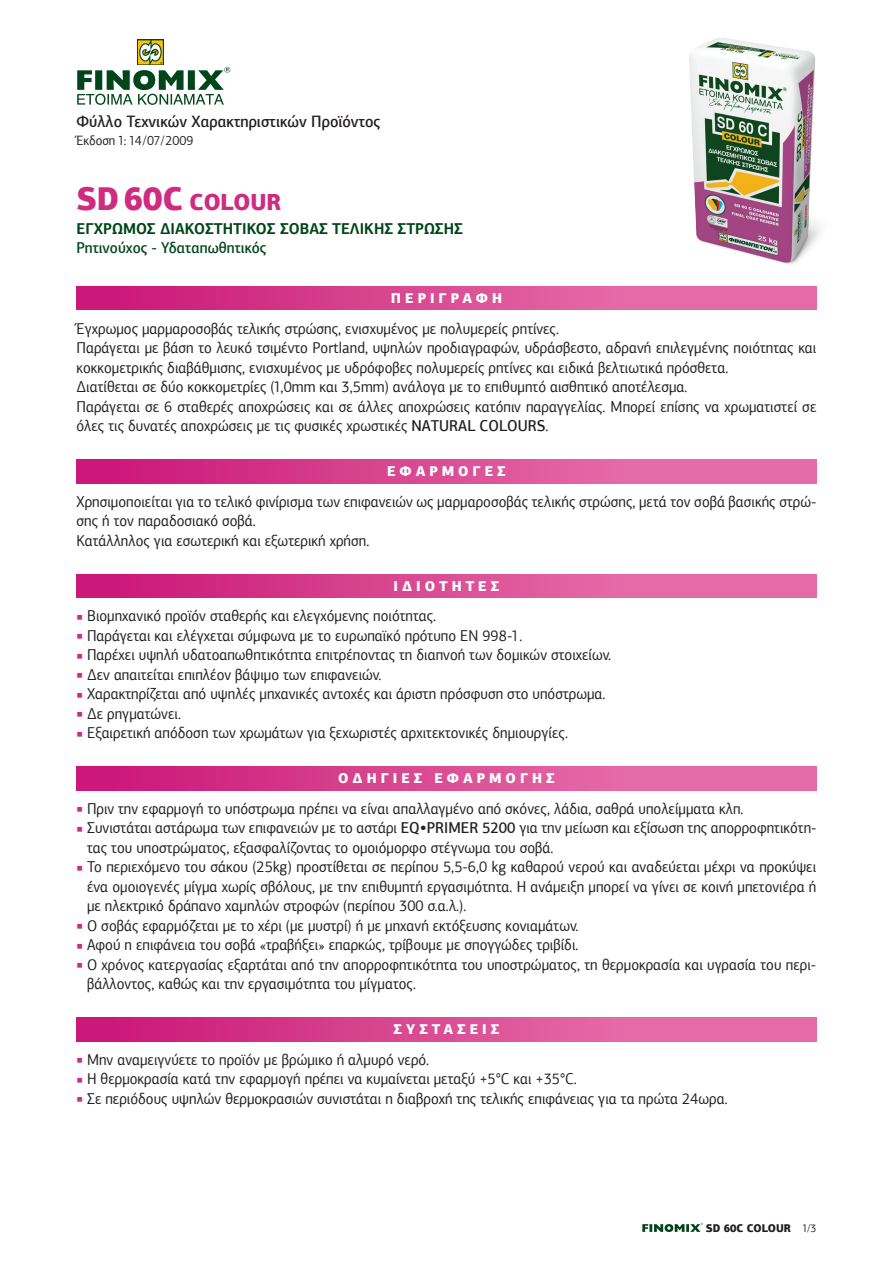
<style>
.page{position:relative;width:893px;height:1263px;background:#fff}
.page>*{position:absolute;margin:0;border:0;box-sizing:border-box;transform-origin:0 0}
.t1{font:900 23.25px "PF Agora Sans Pro";color:#d02a81;scale:.93 1}
.t2{font:500 16.5px "PF Agora Sans Pro";color:#231f20;scale:.93 1}
.t3{font:15.75px/19.5px "PF Agora Sans Pro";color:#231f20;scale:.93 1}
.t4{font:700 15.75px "PF Agora Sans Pro";color:#00461a;scale:.93 1}
.t5{font:500 15.75px "PF Agora Sans Pro";color:#00461a;scale:.93 1}
.t6{font:900 14.25px "PF Agora Sans Pro";letter-spacing:.3em;color:#fff;scale:.93 1}
.t7{font:13.5px "PF Agora Sans Pro";color:#231f20;scale:.93 1}
.t8{font:900 11.25px "PF Agora Sans Pro";color:#231f20;scale:.93 1}
.s1{font-size:33px}
.s2{font-size:34.05px}
.s3{font-weight:500}
.s4{font-size:7.5px;color:#d02a81}
.s5{font-weight:900}
.s6{font-weight:400}
</style>
<div class="page">
<svg style="left:642px;top:1223px;width:61px;height:9px"></svg>
<div style="left:77px;top:287px;width:739px;height:23px;background:linear-gradient(to right,#cb1979,#ea7bb1)"></div>
<div style="left:77px;top:460px;width:739px;height:23px;background:linear-gradient(to right,#cb1979,#ea7bb1)"></div>
<div style="left:77px;top:574px;width:739px;height:23px;background:linear-gradient(to right,#cb1979,#ea7bb1)"></div>
<div style="left:77px;top:767px;width:739px;height:23px;background:linear-gradient(to right,#cb1979,#ea7bb1)"></div>
<div style="left:77px;top:1018px;width:739px;height:23px;background:linear-gradient(to right,#cb1979,#ea7bb1)"></div>
<div style="left:137px;top:39px;width:27px;height:26px;background:#00461a"></div>
<svg style="left:77px;top:40px;width:153px;height:65px"></svg>
<img style="left:689px;top:38px;width:131px;height:226px">
<p class="t2" style="left:77px;top:111px;width:328px">Φύλλο Τεχνικών Χαρακτηριστικών Προϊόντος</p>
<p class="t7" style="left:77px;top:132px;width:127px">Έκδοση 1: 14/07/2009</p>
<h1 class="t1" style="left:77px;top:187px;width:222px"><span class="s1">SD</span> <span class="s2">60</span><span class="s1">C</span> COLOUR</h1>
<p class="t4" style="left:77px;top:218px;width:417px">ΕΓΧΡΩΜΟΣ ΔΙΑΚΟΣΤΗΤΙΚΟΣ ΣΟΒΑΣ ΤΕΛΙΚΗΣ ΣΤΡΩΣΗΣ</p>
<p class="t5" style="left:77px;top:238px;width:206px">Ρητινούχος - Υδαταπωθητικός</p>
<p class="t6" style="left:391px;top:289px;width:121px">ΠΕΡΙΓΡΑΦΗ</p>
<p class="t3" style="left:77px;top:319px;width:797px">Έγχρωμος μαρμαροσοβάς τελικής στρώσης, ενισχυμένος με πολυμερείς ρητίνες.<br>Παράγεται με βάση το λευκό τσιμέντο Portland, υψηλών προδιαγραφών, υδράσβεστο, αδρανή επιλεγμένης ποιότητας και κοκκομετρικής διαβάθμισης, ενισχυμένος με υδρόφοβες πολυμερείς ρητίνες και ειδικά βελτιωτικά πρόσθετα.<br>Διατίθεται σε δύο κοκκομετρίες (1,0mm και 3,5mm) ανάλογα με το επιθυμητό αισθητικό αποτέλεσμα.<br>Παράγεται σε 6 σταθερές αποχρώσεις και σε άλλες αποχρώσεις κατόπιν παραγγελίας. Μπορεί επίσης να χρωματιστεί σε όλες τις δυνατές αποχρώσεις με τις φυσικές χρωστικές <span class="s3">NATURAL COLOURS</span>.</p>
<p class="t6" style="left:387px;top:462px;width:129px">ΕΦΑΡΜΟΓΕΣ</p>
<p class="t3" style="left:77px;top:492px;width:797px">Χρησιμοποιείται για το τελικό φινίρισμα των επιφανειών ως μαρμαροσοβάς τελικής στρώσης, μετά τον σοβά βασικής στρώ&shy;σης ή τον παραδοσιακό σοβά.<br>Κατάλληλος για εσωτερική και εξωτερική χρήση.</p>
<p class="t6" style="left:394px;top:576px;width:115px">ΙΔΙΟΤΗΤΕΣ</p>
<p class="t3" style="left:77px;top:606px;width:388px"><span class="s4">■</span> Βιομηχανικό προϊόν σταθερής και ελεγχόμενης ποιότητας.</p>
<p class="t3" style="left:77px;top:626px;width:481px"><span class="s4">■</span> Παράγεται και ελέγχεται σύμφωνα με το ευρωπαϊκό πρότυπο ΕΝ 998-1.</p>
<p class="t3" style="left:77px;top:645px;width:576px"><span class="s4">■</span> Παρέχει υψηλή υδατοαπωθητικότητα επιτρέποντας τη διαπνοή των δομικών στοιχείων.</p>
<p class="t3" style="left:77px;top:665px;width:329px"><span class="s4">■</span> Δεν απαιτείται επιπλέον βάψιμο των επιφανειών.</p>
<p class="t3" style="left:77px;top:684px;width:570px"><span class="s4">■</span> Χαρακτηρίζεται από υψηλές μηχανικές αντοχές και άριστη πρόσφυση στο υπόστρωμα.</p>
<p class="t3" style="left:77px;top:704px;width:114px"><span class="s4">■</span> Δε ρηγματώνει.</p>
<p class="t3" style="left:77px;top:723px;width:530px"><span class="s4">■</span> Εξαιρετική απόδοση των χρωμάτων για ξεχωριστές αρχιτεκτονικές δημιουργίες.</p>
<p class="t6" style="left:338px;top:769px;width:234px">ΟΔΗΓΙΕΣ ΕΦΑΡΜΟΓΗΣ</p>
<p class="t3" style="left:77px;top:799px;width:719px"><span class="s4">■</span> Πριν την εφαρμογή το υπόστρωμα πρέπει να είναι απαλλαγμένο από σκόνες, λάδια, σαθρά υπολείμματα κλπ.</p>
<p class="t3" style="left:87px;top:818px;width:786px;text-indent:-11px"><span class="s4">■</span> Συνιστάται αστάρωμα των επιφανειών με το αστάρι <span class="s3">EQ</span><span class="s5">•</span><span class="s3">PRIMER 5200</span> για την μείωση και εξίσωση της απορροφητικότη&shy;τας του υποστρώματος, εξασφαλίζοντας το ομοιόμορφο στέγνωμα του σοβά.</p>
<p class="t3" style="left:87px;top:857px;width:786px;text-align:justify;text-indent:-11px"><span class="s4">■</span> Το περιεχόμενο του σάκου (25kg) προστίθεται σε περίπου 5,5-6,0 kg καθαρού νερού και αναδεύεται μέχρι να προκύψει ένα ομοιογενές μίγμα χωρίς σβόλους, με την επιθυμητή εργασιμότητα. Η ανάμειξη μπορεί να γίνει σε κοινή μπετονιέρα ή με ηλεκτρικό δράπανο χαμηλών στροφών (περίπου 300 σ.α.λ.).</p>
<p class="t3" style="left:77px;top:916px;width:541px"><span class="s4">■</span> Ο σοβάς εφαρμόζεται με το χέρι (με μυστρί) ή με μηχανή εκτόξευσης κονιαμάτων.</p>
<p class="t3" style="left:77px;top:935px;width:541px"><span class="s4">■</span> Αφού η επιφάνεια του σοβά «τραβήξει» επαρκώς, τρίβουμε με σπογγώδες τριβίδι.</p>
<p class="t3" style="left:87px;top:955px;width:786px;text-indent:-11px"><span class="s4">■</span> Ο χρόνος κατεργασίας εξαρτάται από την απορροφητικότητα του υποστρώματος, τη θερμοκρασία και υγρασία του περι&shy;βάλλοντος, καθώς και την εργασιμότητα του μίγματος.</p>
<p class="t6" style="left:394px;top:1020px;width:115px">ΣΥΣΤΑΣΕΙΣ</p>
<p class="t3" style="left:77px;top:1050px;width:381px"><span class="s4">■</span> Μην αναμειγνύετε το προϊόν με βρώμικο ή αλμυρό νερό.</p>
<p class="t3" style="left:77px;top:1069px;width:539px"><span class="s4">■</span> Η θερμοκρασία κατά την εφαρμογή πρέπει να κυμαίνεται μεταξύ +5°C και +35°C.</p>
<p class="t3" style="left:77px;top:1089px;width:702px"><span class="s4">■</span> Σε περιόδους υψηλών θερμοκρασιών συνιστάται η διαβροχή της τελικής επιφάνειας για τα πρώτα 24ωρα.</p>
<p class="t8" style="left:706px;top:1220px;width:120px">SD 60C COLOUR <span class="s6">1/3</span></p>
</div>
